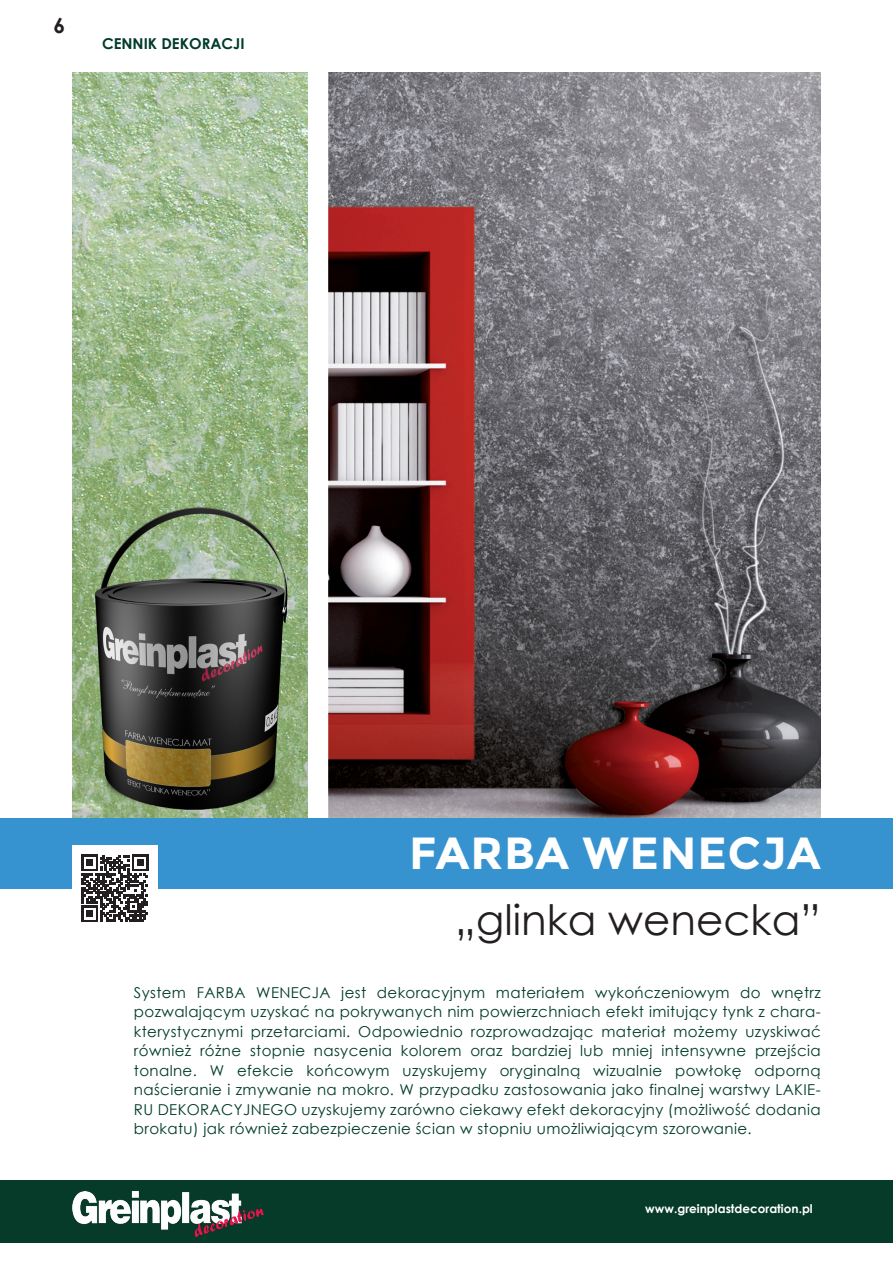
<style>
.page{position:relative;width:893px;height:1263px;background:#fff}
.page>*{position:absolute;margin:0;border:0;box-sizing:border-box;transform-origin:0 0}
.Title_1{font:700 45px "Montserrat";letter-spacing:.02em;color:#fff}
.Big_Title{font:42px "Century Gothic";color:#231f20}
.t1{font:700 21px "Century Gothic";color:#231f20}
.OPISY{font:15px/19.5px "Century Gothic";letter-spacing:.025em;color:#003b2b;text-align:justify}
.t2{font:700 15px "Century Gothic";color:#003b2b}
.t3{font:700 12px "Century Gothic";color:#fff}
</style>
<div class="page">
<img style="left:72px;top:72px;width:236px;height:406px">
<img style="left:329px;top:72px;width:492px;height:746px">
<img style="left:72px;top:478px;width:236px;height:340px">
<div style="left:0;top:1180px;width:893px;height:62px;background:#073b29"></div>
<img style="left:72px;top:1192px;width:192px;height:44px">
<div style="left:0;top:818px;width:893px;height:70px;background:#3793d0"></div>
<div style="left:72px;top:846px;width:85px;height:85px;background:#fff"></div>
<svg style="left:81px;top:855px;width:67px;height:66px"></svg>
<h3 class="t1" style="left:54px;top:9px;width:13px">6</h3>
<p class="t2" style="left:102px;top:32px;width:144px">CENNIK DEKORACJI</p>
<p class="Title_1" style="left:409px;top:827px;width:413px">FARBA WENECJA</p>
<p class="Big_Title" style="left:455px;top:890px;width:367px">„glinka wenecka”</p>
<p class="OPISY" style="left:134px;top:982px;width:688px">System FARBA WENECJA jest dekoracyjnym materiałem wykończeniowym do wnętrz pozwalającym uzyskać na pokrywanych nim powierzchniach efekt imitujący tynk z chara&shy;kterystycznymi przetarciami. Odpowiednio rozprowadzając materiał możemy uzyskiwać również różne stopnie nasycenia kolorem oraz bardziej lub mniej intensywne przejścia tonalne. W efekcie końcowym uzyskujemy oryginalną wizualnie powłokę odporną naścieranie i zmywanie na mokro. W przypadku zastosowania jako finalnej warstwy LAKIE-RU DEKORACYJNEGO uzyskujemy zarówno ciekawy efekt dekoracyjny (możliwość dodania brokatu) jak również zabezpieczenie ścian w stopniu umożliwiającym szorowanie.</p>
<p class="t3" style="left:645px;top:1199px;width:169px">www.greinplastdecoration.pl</p>
</div>
